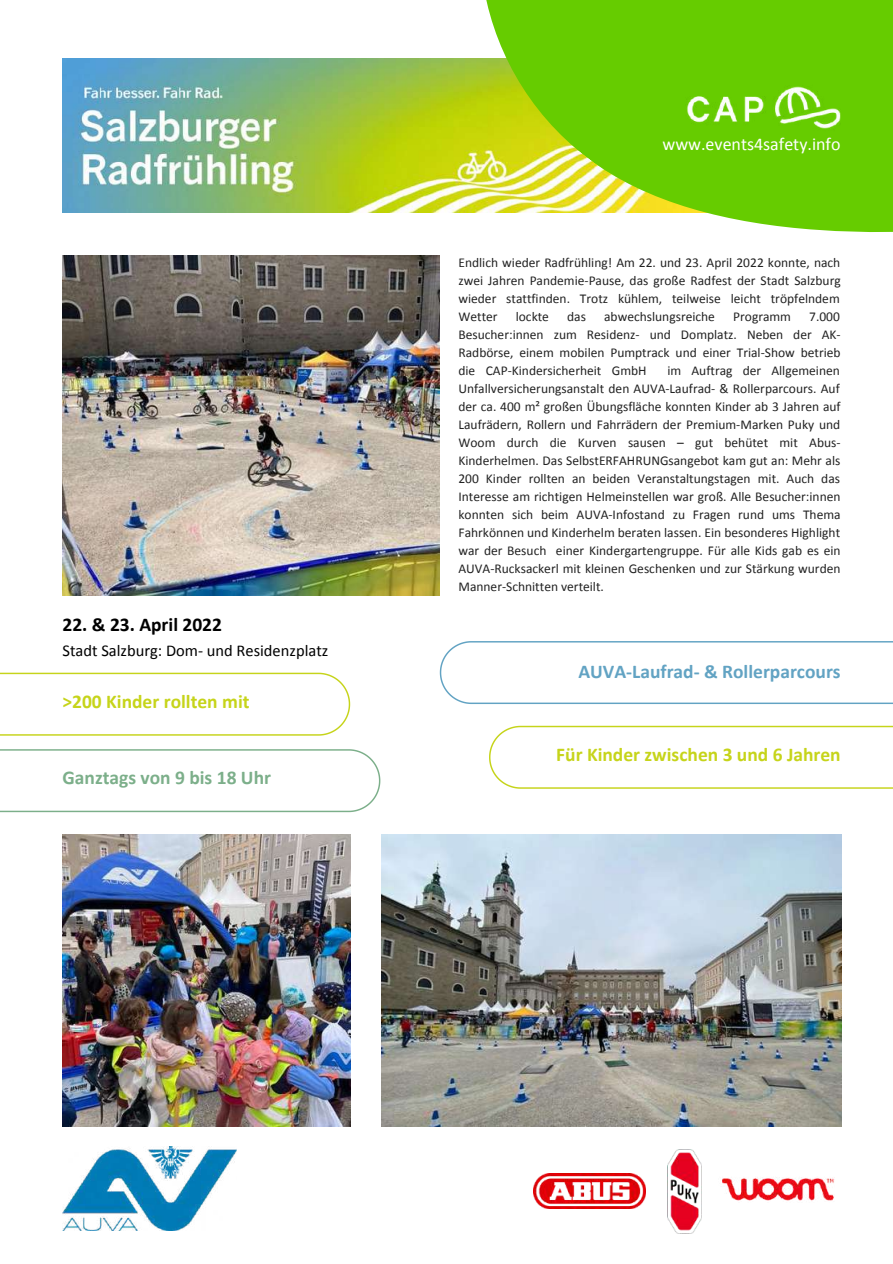
<style>
.page{position:relative;width:893px;height:1264px;background:#fff}
.page>*{position:absolute;margin:0;border:0;box-sizing:border-box;transform-origin:0 0}
.t1{font:700 19.5px "Calibri";color:#c6d41a}
.t2{font:700 19.5px "Calibri";color:#62a3c3}
.t3{font:700 19.5px "Calibri";color:#7caf8a}
.t4{font:700 19.5px "Calibri";color:#000}
.t5{font:18px "Calibri";color:#fff}
.t6{font:16.5px "Calibri";color:#000}
.t7{font:13.5px/18px "Calibri";color:#222;text-align:justify}
</style>
<div class="page">
<img style="left:62px;top:58px;width:382px;height:154px">
<img style="left:62px;top:835px;width:288px;height:291px">
<img style="left:62px;top:256px;width:377px;height:339px">
<img style="left:381px;top:835px;width:460px;height:291px">
<svg style="left:489px;top:725px;width:403px;height:63px"></svg>
<img style="left:62px;top:1146px;width:175px;height:84px">
<svg style="left:444px;top:0;width:448px;height:232px;background:#8ed529"></svg>
<img style="left:668px;top:68px;width:172px;height:78px">
<img style="left:667px;top:1149px;width:34px;height:84px">
<img style="left:722px;top:1177px;width:113px;height:24px">
<img style="left:534px;top:1173px;width:111px;height:35px">
<svg style="left:0;top:672px;width:350px;height:63px"></svg>
<svg style="left:440px;top:641px;width:452px;height:63px"></svg>
<svg style="left:0;top:749px;width:380px;height:63px"></svg>
<h1 class="t4" style="left:62px;top:616px;width:161px">22. &amp; 23. April 2022</h1>
<p class="t6" style="left:62px;top:643px;width:267px">Stadt Salzburg: Dom- und Residenzplatz</p>
<h1 class="t1" style="left:62px;top:693px;width:188px">&gt;200 Kinder rollten mit</h1>
<h1 class="t3" style="left:62px;top:769px;width:210px">Ganztags von 9 bis 18 Uhr</h1>
<h2 class="t5" style="left:662px;top:137px;width:179px">www.events4safety.info</h2>
<p class="t7" style="left:458px;top:254px;width:384px">Endlich wieder Radfrühling! Am 22. und 23. April 2022 konnte, nach zwei Jahren Pandemie-Pause, das große Radfest der Stadt Salzburg wieder stattfinden. Trotz kühlem, teilweise leicht tröpfelndem Wetter</p>
<p class="t7" style="left:515px;top:308px;width:35px">lockte</p>
<p class="t7" style="left:567px;top:308px;width:20px">das</p>
<p class="t7" style="left:604px;top:308px;width:112px">abwechslungsreiche</p>
<p class="t7" style="left:733px;top:308px;width:59px">Programm</p>
<p class="t7" style="left:458px;top:308px;width:383px;text-indent:351px">7.000<br>Besucher:innen zum Residenz- und Domplatz. Neben der AK-Radbörse, einem mobilen Pumptrack und einer Trial-Show betrieb die CAP-Kindersicherheit GmbH</p>
<p class="t7" style="left:458px;top:362px;width:384px;text-indent:209px">im Auftrag der Allgemeinen Unfallversicherungsanstalt den AUVA-Laufrad- &amp; Rollerparcours. Auf der ca. 400 m² großen Übungsfläche konnten Kinder ab 3 Jahren auf Laufrädern, Rollern und Fahrrädern der Premium-Marken Puky und Woom durch die Kurven sausen – gut behütet mit Abus-Kinderhelmen. Das SelbstERFAHRUNGsangebot kam gut an: Mehr als 200 Kinder rollten an beiden Veranstaltungstagen mit. Auch das Interesse am richtigen Helmeinstellen war groß. Alle Besucher:innen konnten sich beim AUVA-Infostand zu Fragen rund ums Thema Fahrkönnen und Kinderhelm beraten lassen. Ein besonderes Highlight war der Besuch einer Kindergartengruppe. Für alle Kids gab es ein AUVA-Rucksackerl mit kleinen Geschenken und zur Stärkung wurden Manner-Schnitten verteilt.</p>
<h1 class="t2" style="left:578px;top:663px;width:264px">AUVA-Laufrad- &amp; Rollerparcours</h1>
<h1 class="t1" style="left:556px;top:746px;width:286px">Für Kinder zwischen 3 und 6 Jahren</h1>
</div>
